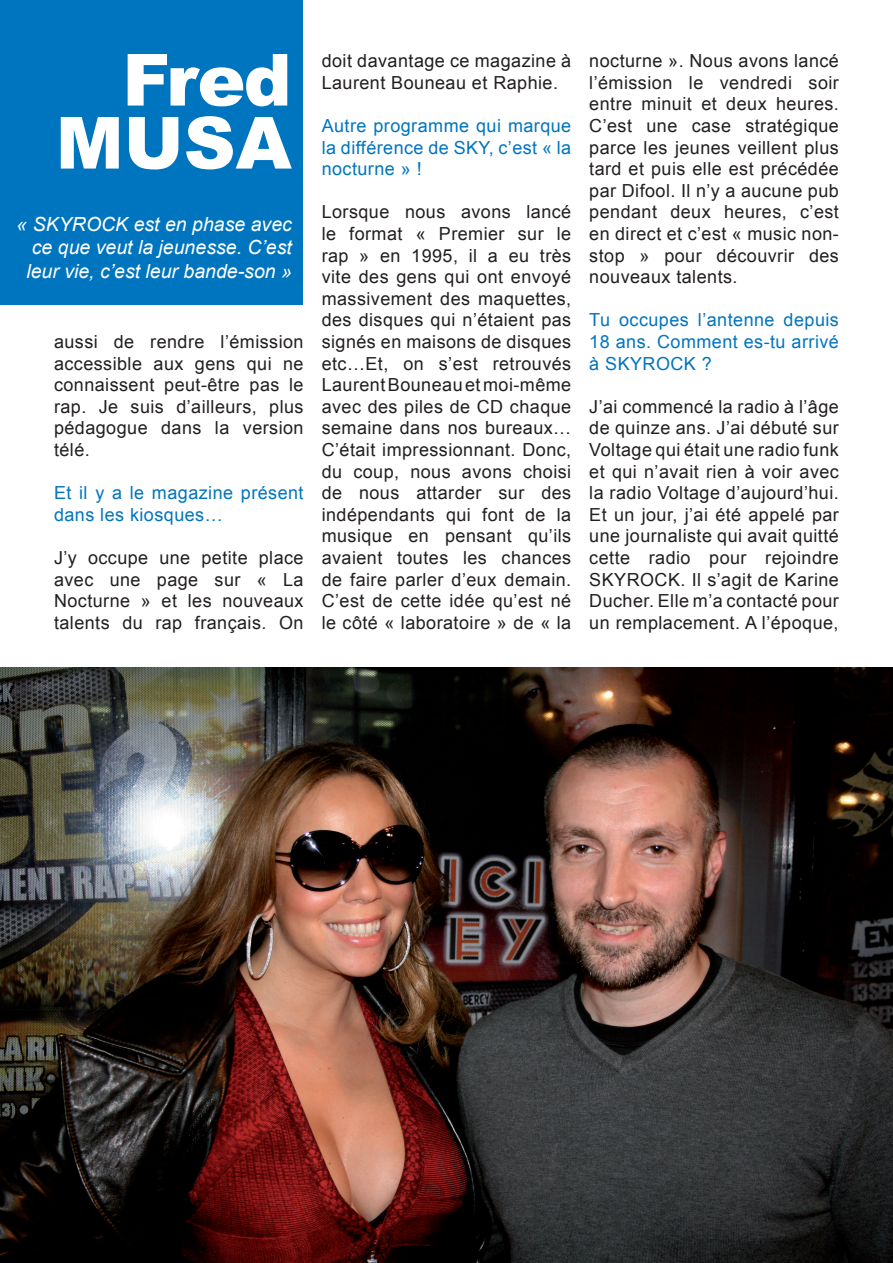
<style>
.page{position:relative;width:893px;height:1263px;background:#fff}
.page>*{position:absolute;margin:0;border:0;box-sizing:border-box;transform-origin:0 0}
.t1{font:900 72px/63px "Arial";letter-spacing:-.005em;color:#fff;text-align:right}
.t2{font:italic 19.5px/23.4px "Arial";color:#fff;text-align:justify}
.t3{font:18px/21.6px "Arial";letter-spacing:.025em;color:#231f20;text-align:justify}
.t4{font:18px/21.6px "Arial";letter-spacing:.025em;color:#0075bf;text-align:justify}
</style>
<div class="page">
<div style="left:0;top:0;width:303px;height:304px;background:#0075bf"></div>
<img style="left:0;top:668px;width:893px;height:595px">
<h1 class="t1" style="left:56px;top:46px;width:237px">Fred<br>MUSA</h1>
<p class="t2" style="left:26px;top:213px;width:267px;text-indent:-10px">« SKYROCK est en phase avec ce que veut la jeunesse. C’est leur vie, c’est leur bande-son »</p>
<p class="t3" style="left:54px;top:331px;width:251px">aussi de rendre l’émission accessible aux gens qui ne connaissent peut-être pas le rap. Je suis d’ailleurs, plus pédagogue dans la version télé.</p>
<p class="t4" style="left:54px;top:482px;width:251px">Et il y a le magazine présent dans les kiosques…</p>
<p class="t3" style="left:54px;top:547px;width:251px">J’y occupe une petite place avec une page sur « La Nocturne » et les nouveaux talents du rap français. On</p>
<p class="t3" style="left:322px;top:50px;width:251px">doit davantage ce magazine à<br>Laurent Bouneau et Raphie.</p>
<p class="t4" style="left:322px;top:115px;width:251px">Autre programme qui marque la différence de SKY, c’est « la nocturne » !</p>
<p class="t3" style="left:322px;top:201px;width:251px">Lorsque nous avons lancé le format « Premier sur le rap » en 1995, il a eu très vite des gens qui ont envoyé massivement des maquettes, des disques qui n’étaient pas signés en maisons de disques etc…Et, on s’est retrouvés Laurent Bouneau et moi-même avec des piles de CD chaque semaine dans nos bureaux… C’était impressionnant. Donc, du coup, nous avons choisi de nous attarder sur des indépendants qui font de la musique en pensant qu’ils avaient toutes les chances de faire parler d’eux demain.<br>C’est de cette idée qu’est né le côté « laboratoire » de « la</p>
<p class="t3" style="left:589px;top:50px;width:251px">nocturne ». Nous avons lancé l’émission le vendredi soir entre minuit et deux heures.<br>C’est une case stratégique parce les jeunes veillent plus tard et puis elle est précédée par Difool. Il n’y a aucune pub pendant deux heures, c’est en direct et c’est « music non&shy;stop » pour découvrir des nouveaux talents.</p>
<p class="t4" style="left:589px;top:309px;width:251px">Tu occupes l’antenne depuis 18 ans. Comment es-tu arrivé à SKYROCK ?</p>
<p class="t3" style="left:589px;top:396px;width:251px">J’ai commencé la radio à l’âge de quinze ans. J’ai débuté sur Voltage qui était une radio funk et qui n’avait rien à voir avec la radio Voltage d’aujourd’hui.<br>Et un jour, j’ai été appelé par une journaliste qui avait quitté cette radio pour rejoindre SKYROCK. Il s’agit de Karine Ducher. Elle m’a contacté pour un remplacement. A l’époque,</p>
</div>
